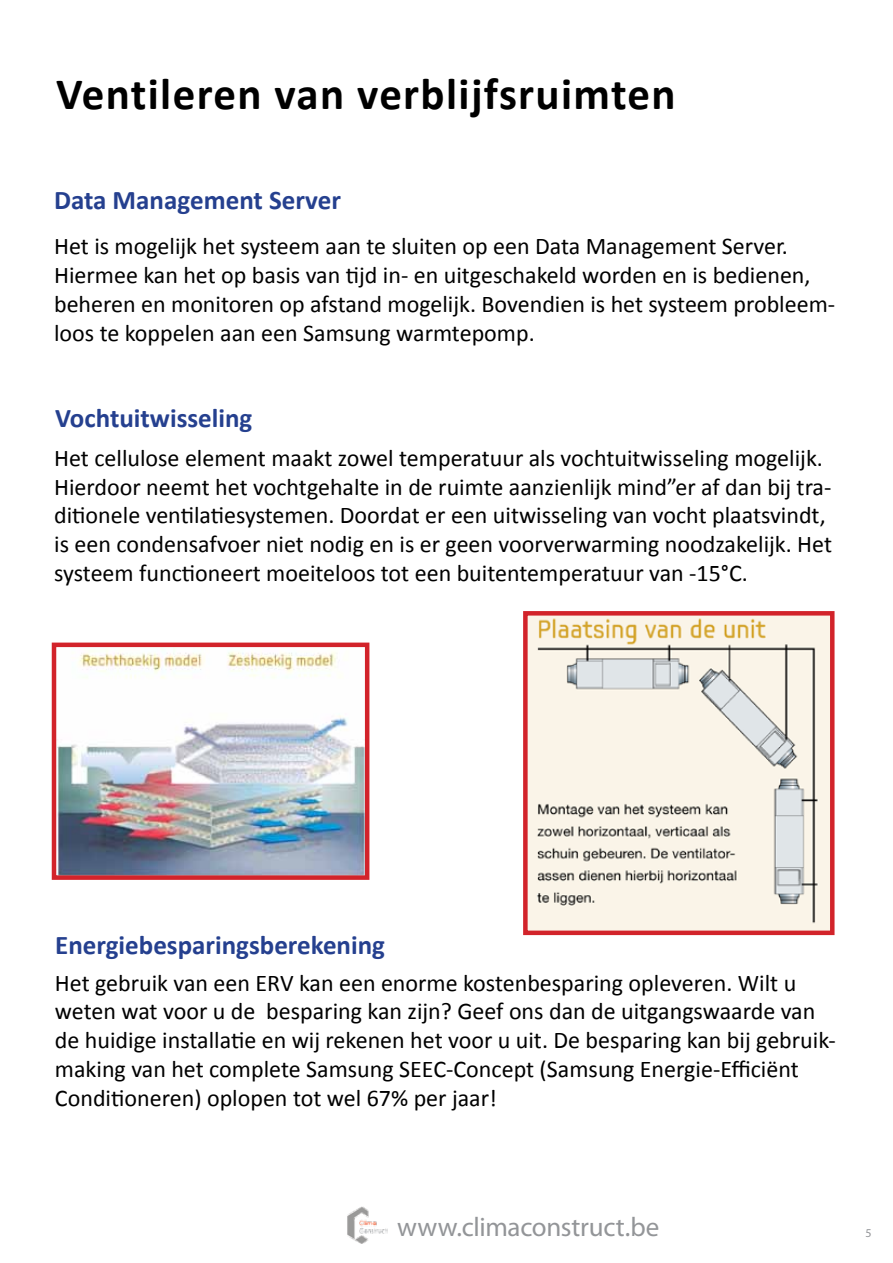
<style>
.page{position:relative;width:893px;height:1263px;background:#fff}
.page>*{position:absolute;margin:0;border:0;box-sizing:border-box;transform-origin:0 0}
.t1{font:700 45px "Calibri";letter-spacing:.03em;color:#000}
.t2{font:700 27px "Calibri";color:#25408f}
.t3{font:27px "Myriad Pro";letter-spacing:-.01em;color:#939598}
.t4{font:24px/28.8px "Calibri";color:#000}
.t5{font:12px "Myriad Pro";color:#939598}
</style>
<div class="page">
<img style="left:528px;top:616px;width:301px;height:314px">
<div style="left:523px;top:611px;width:311px;height:324px;border:4px solid #d2232a"></div>
<img style="left:57px;top:649px;width:307px;height:226px">
<div style="left:52px;top:643px;width:317px;height:237px;border:4px solid #d2232a"></div>
<img style="left:347px;top:1207px;width:41px;height:36px">
<h1 class="t1" style="left:56px;top:62px;width:621px">Ventileren van verblijfsruimten</h1>
<p class="t2" style="left:54px;top:181px;width:288px">Data Management Server</p>
<p class="t4" style="left:54px;top:231px;width:783px">Het is mogelijk het systeem aan te sluiten op een Data Management Server.<br>Hiermee kan het op basis van tijd in- en uitgeschakeld worden en is bedienen, beheren en monitoren op afstand mogelijk. Bovendien is het systeem probleem&shy;loos te koppelen aan een Samsung warmtepomp.</p>
<p class="t2" style="left:55px;top:399px;width:199px">Vochtuitwisseling</p>
<p class="t4" style="left:54px;top:443px;width:779px">Het cellulose element maakt zowel temperatuur als vochtuitwisseling mogelijk.<br>Hierdoor neemt het vochtgehalte in de ruimte aanzienlijk mind”er af dan bij tra&shy;ditionele ventilatiesystemen. Doordat er een uitwisseling van vocht plaatsvindt, is een condensafvoer niet nodig en is er geen voorverwarming noodzakelijk. Het systeem functioneert moeiteloos tot een buitentemperatuur van -15°C.</p>
<p class="t2" style="left:55px;top:926px;width:331px">Energiebesparingsberekening</p>
<p class="t4" style="left:55px;top:967px;width:782px">Het gebruik van een ERV kan een enorme kostenbesparing opleveren. Wilt u weten wat voor u de besparing kan zijn? Geef ons dan de uitgangswaarde van de huidige installatie en wij rekenen het voor u uit. De besparing kan bij gebruik&shy;making van het complete Samsung SEEC-Concept (Samsung Energie-Efficiënt Conditioneren) oplopen tot wel 67% per jaar!</p>
<p class="t3" style="left:397px;top:1211px;width:264px">www.climaconstruct.be</p>
<p class="t5" style="left:865px;top:1226px;width:8px">5</p>
</div>
